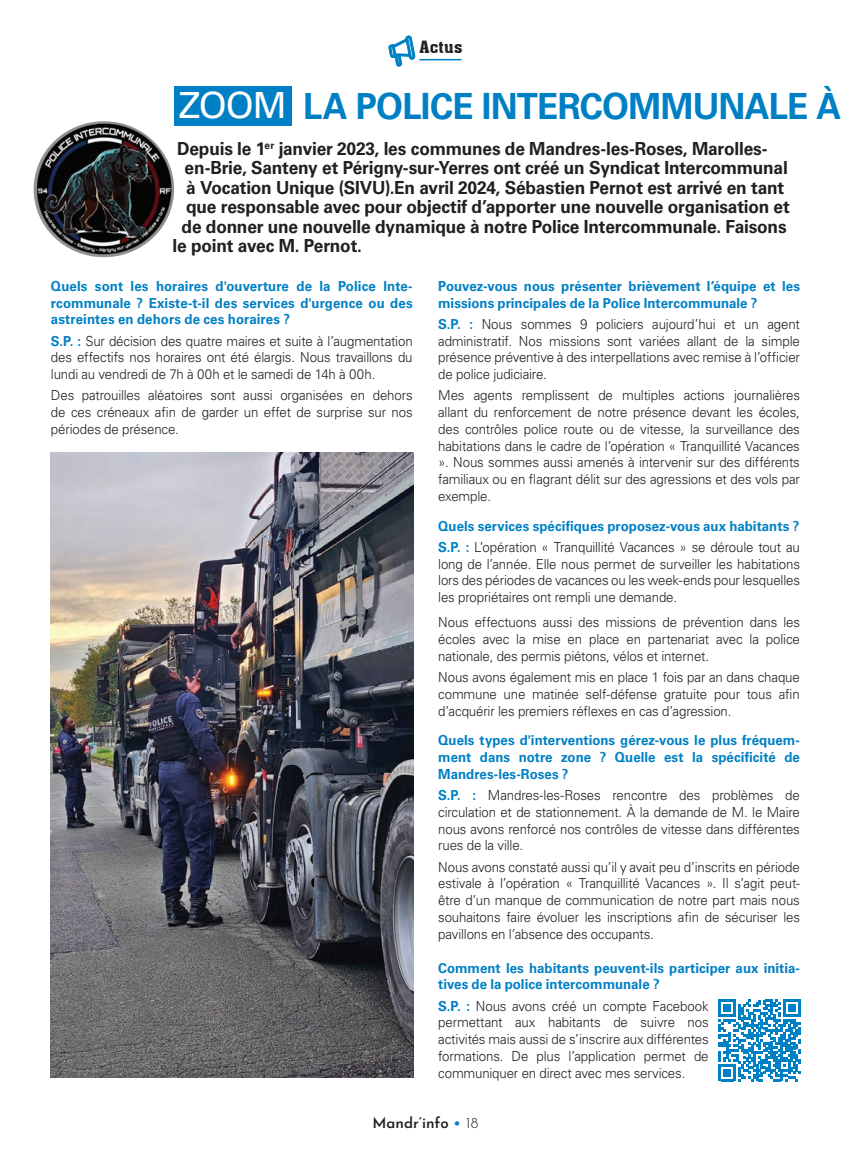
<style>
.page{position:relative;width:851px;height:1149px;background:#fff}
.page>*{position:absolute;margin:0;border:0;box-sizing:border-box;transform-origin:0 0}
.t1{font:700 36px "Univers LT Std";letter-spacing:-.02em;color:#0080c4;scale:.96 1}
.t2{font:700 18px "Univers LT Std";letter-spacing:-.01em;color:#231f20;scale:.96 1}
.t3{font:700 16.5px "Aachen";letter-spacing:.01em;color:#231f20}
.t4{font:600 15px "Josefin Sans";letter-spacing:-.005em;color:#231f20}
.t5{font:300 13.8px/16.8px "Univers LT Std";letter-spacing:-.01em;color:#231f20;text-align:justify;scale:.96 1}
.t6{font:700 13.8px/16.8px "Univers LT Std";letter-spacing:.005em;color:#0080c4;scale:.96 1}
.s1{font-weight:400;color:#fff}
.s2{font-weight:700;color:#0080c4}
.s3{font-weight:300;color:#231f20}
.s4{color:#0080c4}
.s5{font-weight:300}
</style>
<div class="page">
<svg style="left:388px;top:36px;width:27px;height:30px"></svg>
<hr style="left:419px;top:59px;width:42px;height:1px;background:#0080c4">
<div style="left:174px;top:86px;width:118px;height:39px;background:#0080c4"></div>
<img style="left:51px;top:452px;width:362px;height:624px">
<img style="left:34px;top:121px;width:140px;height:136px">
<svg style="left:718px;top:999px;width:82px;height:82px"></svg>
<p class="t3" style="left:419px;top:35px;width:44px">Actus</p>
<h1 class="t1" style="left:178px;top:86px;width:692px"><span class="s1">ZOOM</span> LA POLICE INTERCOMMUNALE À</h1>
<h2 class="t2" style="left:177px;top:138px;width:616px">Depuis le 1<sup>er</sup> janvier 2023, les communes de Mandres-les-Roses, Marolles-</h2>
<h2 class="t2" style="left:185px;top:157px;width:629px">en-Brie, Santeny et Périgny-sur-Yerres ont créé un Syndicat Intercommunal</h2>
<h2 class="t2" style="left:186px;top:177px;width:624px">à Vocation Unique (SIVU).En avril 2024, Sébastien Pernot est arrivé en tant</h2>
<h2 class="t2" style="left:186px;top:196px;width:630px">que responsable avec pour objectif d’apporter une nouvelle organisation et</h2>
<h2 class="t2" style="left:182px;top:216px;width:631px">de donner une nouvelle dynamique à notre Police Intercommunale. Faisons</h2>
<h2 class="t2" style="left:173px;top:235px;width:199px">le point avec M. Pernot.</h2>
<p class="t6" style="left:51px;top:277px;width:378px;text-align:justify">Quels sont les horaires d'ouverture de la Police Inte&shy;rcommunale ? Existe-t-il des services d'urgence ou des astreintes en dehors de ces horaires ?</p>
<p class="t5" style="left:51px;top:332px;width:378px"><span class="s2">S.P. :</span> Sur décision des quatre maires et suite à l’augmentation des effectifs nos horaires ont été élargis. Nous travaillons du lundi au vendredi de 7h à 00h et le samedi de 14h à 00h.</p>
<p class="t5" style="left:51px;top:387px;width:378px">Des patrouilles aléatoires sont aussi organisées en dehors de ces créneaux afin de garder un effet de surprise sur nos périodes de présence.</p>
<p class="t6" style="left:438px;top:277px;width:378px">Pouvez-vous nous présenter brièvement l’équipe et les missions principales de la Police Intercommunale ?</p>
<p class="t5" style="left:438px;top:315px;width:378px"><span class="s2">S.P. :</span> Nous sommes 9 policiers aujourd’hui et un agent administratif. Nos missions sont variées allant de la simple présence préventive à des interpellations avec remise à l’officier de police judiciaire.</p>
<p class="t5" style="left:438px;top:387px;width:378px">Mes agents remplissent de multiples actions journalières allant du renforcement de notre présence devant les écoles, des contrôles police route ou de vitesse, la surveillance des habitations dans le cadre de l’opération « Tranquillité Vacances ». Nous sommes aussi amenés à intervenir sur des différents familiaux ou en flagrant délit sur des agressions et des vols par exemple.</p>
<p class="t6" style="left:438px;top:515px;width:378px;line-height:21px">Quels services spécifiques proposez-vous aux habitants ?<br>S.P. : <span class="s3">L’opération « Tranquillité Vacances » se déroule tout au</span></p>
<p class="t5" style="left:438px;top:555px;width:378px">long de l’année. Elle nous permet de surveiller les habitations lors des périodes de vacances ou les week-ends pour lesquelles les propriétaires ont rempli une demande.</p>
<p class="t5" style="left:438px;top:614px;width:378px">Nous effectuons aussi des missions de prévention dans les écoles avec la mise en place en partenariat avec la police nationale, des permis piétons, vélos et internet.</p>
<p class="t5" style="left:438px;top:668px;width:378px">Nous avons également mis en place 1 fois par an dans chaque commune une matinée self-défense gratuite pour tous afin d’acquérir les premiers réflexes en cas d’agression.</p>
<p class="t6" style="left:438px;top:732px;width:378px;text-align:justify">Quels types d'interventions gérez-vous le plus fréquem&shy;ment dans notre zone ? Quelle est la spécificité de Mandres-les-Roses ?</p>
<p class="t5" style="left:438px;top:786px;width:378px"><span class="s2">S.P. :</span> Mandres-les-Roses rencontre des problèmes de circulation et de stationnement. À la demande de M. le Maire nous avons renforcé nos contrôles de vitesse dans différentes rues de la ville.</p>
<p class="t5" style="left:438px;top:858px;width:378px">Nous avons constaté aussi qu’il y avait peu d’inscrits en période estivale à l’opération « Tranquillité Vacances ». Il s’agit peut&shy;être d’un manque de communication de notre part mais nous souhaitons faire évoluer les inscriptions afin de sécuriser les pavillons en l’absence des occupants.</p>
<p class="t6" style="left:438px;top:959px;width:378px">Comment les habitants peuvent-ils participer aux initia&shy;tives de la police intercommunale ?</p>
<p class="t5" style="left:438px;top:996px;width:283px"><span class="s2">S.P. :</span> Nous avons créé un compte Facebook permettant aux habitants de suivre nos activités mais aussi de s’inscrire aux différentes formations. De plus l’application permet de communiquer en direct avec mes services.</p>
<p class="t4" style="left:372px;top:1111px;width:107px">Mandr’info <span class="s4">•</span> <span class="s5">18</span></p>
</div>
